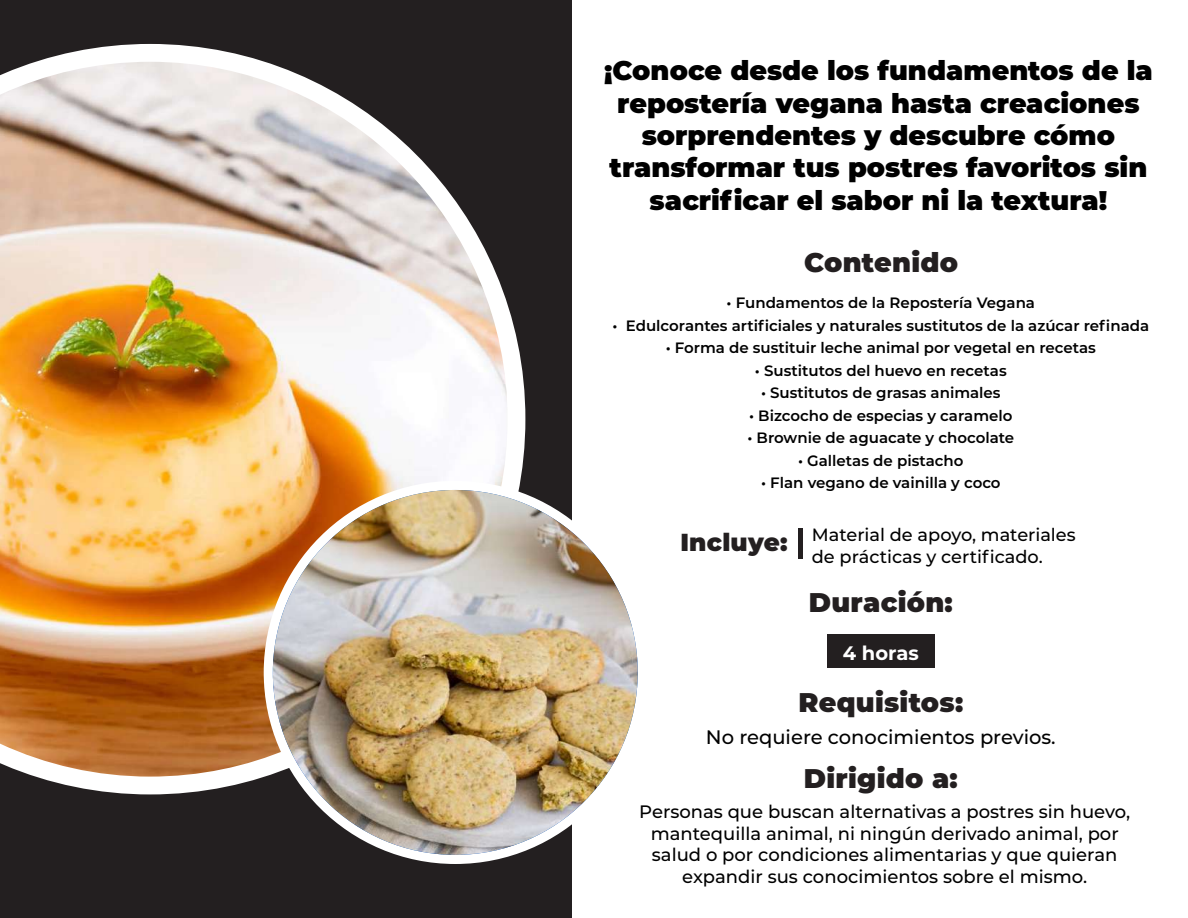
<style>
.page{position:relative;width:1188px;height:918px;background:#fff}
.page>*{position:absolute;margin:0;border:0;box-sizing:border-box;transform-origin:0 0}
.t1{font:900 27px/32.4px "Montserrat";color:#000;text-align:center}
.t2{font:900 27px "Montserrat";letter-spacing:.01em;color:#231f20}
.t3{font:500 19.5px "Montserrat";color:#000}
.t4{font:700 19.5px "Montserrat";color:#fff}
.t5{font:500 18px/21.6px "Montserrat";color:#000;text-align:center}
.t6{font:500 17.7px/21.3px "Montserrat";color:#000}
.t7{font:600 15px "Montserrat";color:#000}
.s1{font-weight:900;font-size:24.6px;color:#231f20}
</style>
<div class="page">
<div style="left:0;top:0;width:572px;height:917px;background:#231f20"></div>
<svg style="left:35px;top:44px;width:490px;height:750px"></svg>
<img style="left:0;top:62px;width:508px;height:715px">
<div style="left:264px;top:481px;width:383px;height:383px;background:#fff;border-radius:50%"></div>
<img style="left:273px;top:490px;width:365px;height:365px;border-radius:182px">
<hr style="left:798px;top:528px;width:4px;height:31px;background:#231f20">
<div style="left:827px;top:634px;width:108px;height:34px;background:#231f20"></div>
<h1 class="t1" style="left:604px;top:53px;width:550px">¡Conoce desde los fundamentos de la repostería vegana hasta creaciones sorprendentes y descubre cómo transformar tus postres favoritos sin sacrificar el sabor ni la textura!</h1>
<h1 class="t2" style="left:804px;top:242px;width:155px">Contenido</h1>
<p class="t7" style="left:727px;top:293px;width:310px">• Fundamentos de la Repostería Vegana</p>
<p class="t7" style="left:612px;top:315px;width:538px">• Edulcorantes artificiales y naturales sustitutos de la azúcar refinada</p>
<p class="t7" style="left:666px;top:338px;width:432px">• Forma de sustituir leche animal por vegetal en recetas</p>
<p class="t7" style="left:755px;top:360px;width:253px">• Sustitutos del huevo en recetas</p>
<p class="t7" style="left:761px;top:383px;width:241px">• Sustitutos de grasas animales</p>
<p class="t7" style="left:749px;top:405px;width:265px">• Bizcocho de especias y caramelo</p>
<p class="t7" style="left:747px;top:428px;width:268px">• Brownie de aguacate y chocolate</p>
<p class="t7" style="left:798px;top:450px;width:167px">• Galletas de pistacho</p>
<p class="t7" style="left:761px;top:473px;width:241px">• Flan vegano de vainilla y coco</p>
<p class="t6" style="left:812px;top:524px;width:265px;text-indent:-132px"><span class="s1">Incluye:</span> Material de apoyo, materiales de prácticas y certificado.</p>
<h1 class="t2" style="left:809px;top:582px;width:145px">Duración:</h1>
<h2 class="t4" style="left:843px;top:639px;width:77px">4 horas</h2>
<h1 class="t2" style="left:798px;top:682px;width:166px">Requisitos:</h1>
<h2 class="t3" style="left:706px;top:723px;width:351px">No requiere conocimientos previos.</h2>
<h1 class="t2" style="left:804px;top:758px;width:155px">Dirigido a:</h1>
<p class="t5" style="left:639px;top:800px;width:493px">Personas que buscan alternativas a postres sin huevo, mantequilla animal, ni ningún derivado animal, por salud o por condiciones alimentarias y que quieran expandir sus conocimientos sobre el mismo.</p>
</div>
